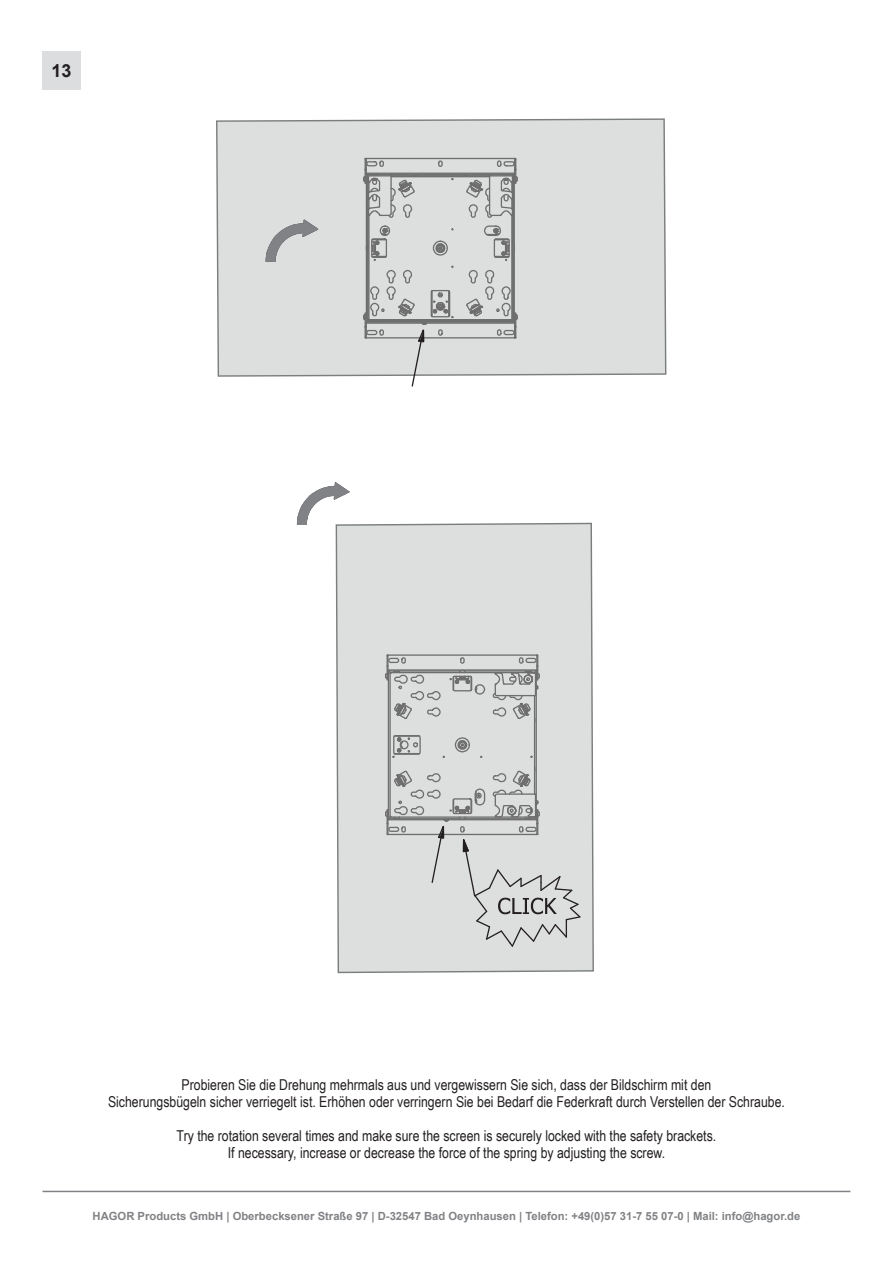
<style>
.page{position:relative;width:893px;height:1263px;background:#fff}
.page>*{position:absolute;margin:0;border:0;box-sizing:border-box;transform-origin:0 0}
.t1{font:700 18px "Arial";color:#231f20}
.t2{font:15px/16.8px "Arial Narrow";color:#231f20;text-align:center}
.t3{font:700 11.25px "Arial";color:#808285}
</style>
<div class="page">
<div style="left:43px;top:51px;width:38px;height:38px;background:#dcdddf"></div>
<svg style="left:216px;top:118px;width:451px;height:259px;background:#d7d8d8"></svg>
<svg style="left:258px;top:215px;width:70px;height:48px;background:#c9cacb"></svg>
<svg style="left:362px;top:225px;width:92px;height:162px;background:#cdcece"></svg>
<svg style="left:335px;top:522px;width:259px;height:452px;background:#d7d8d8"></svg>
<svg style="left:296px;top:482px;width:63px;height:44px"></svg>
<svg style="left:384px;top:766px;width:198px;height:182px;background:#d0d1d1"></svg>
<hr style="left:43px;top:1191px;width:807px;height:1px;background:#808285">
<p class="t1" style="left:52px;top:58px;width:22px">13</p>
<p class="t2" style="left:108px;top:1076px;width:678px">Probieren Sie die Drehung mehrmals aus und vergewissern Sie sich, dass der Bildschirm mit den<br>Sicherungsbügeln sicher verriegelt ist. Erhöhen oder verringern Sie bei Bedarf die Federkraft durch Verstellen der Schraube.</p>
<p class="t2" style="left:177px;top:1127px;width:541px">Try the rotation several times and make sure the screen is securely locked with the safety brackets.<br>If necessary, increase or decrease the force of the spring by adjusting the screw.</p>
<p class="t3" style="left:93px;top:1208px;width:709px">HAGOR Products GmbH | Oberbecksener Straße 97 | D-32547 Bad Oeynhausen | Telefon: +49(0)57 31-7 55 07-0 | Mail: info@hagor.de</p>
</div>
